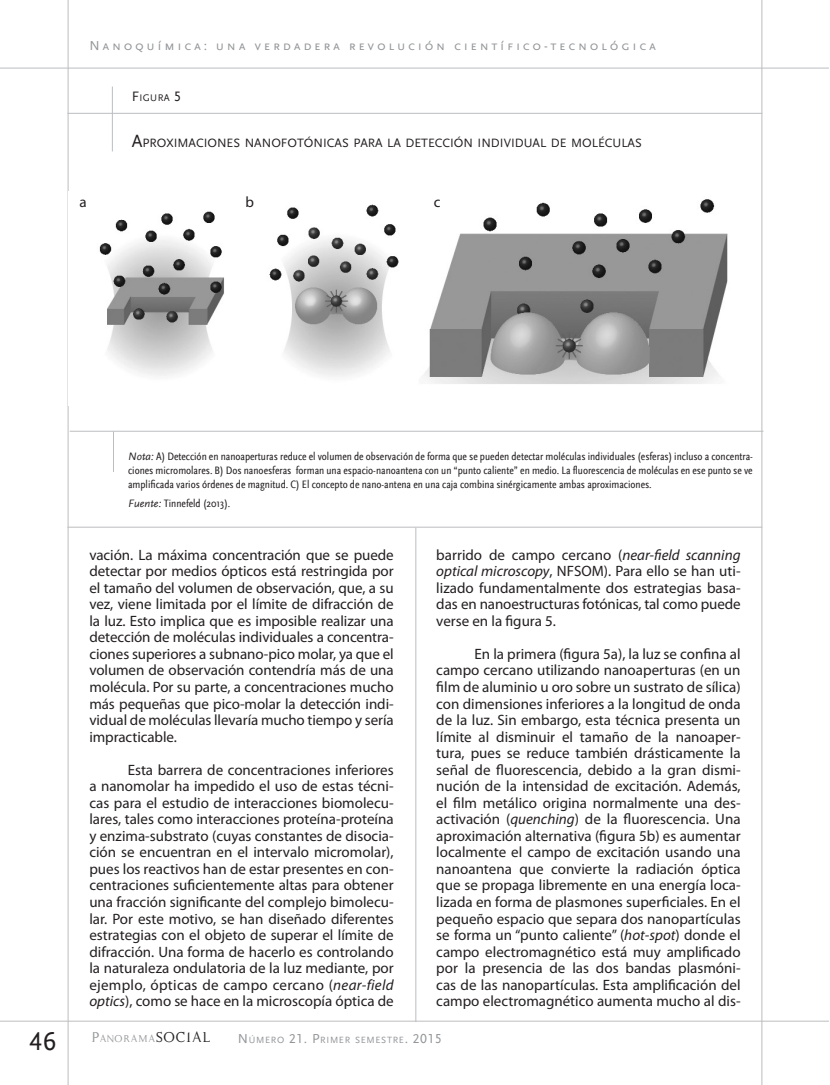
<style>
.page{position:relative;width:830px;height:1085px;background:#fff}
.page>*{position:absolute;margin:0;border:0;box-sizing:border-box;transform-origin:0 0}
.t1{font:27px "Scala Sans Caps";color:#231f20}
._06-Texto_General{font:15px/16.5px "Myriad Pro";color:#231f20;text-align:justify}
.t2{font:13.5px "Scala Sans Caps";letter-spacing:.2em;color:#939598}
._017-Grafico__titulo{font:12.6px "Scala Sans Caps";color:#231f20}
.t3{font:11.55px "Kopy Katt Kut";letter-spacing:.07em;color:#939598}
._018-Grafico__fuente{font:condensed 11.25px/14.2px "Scala Sans";color:#231f20;text-align:justify}
._016-Grafico__palabr{font:10.05px "Scala Sans Caps";letter-spacing:.035em;color:#231f20}
.t4{font:9.45px "Scala Sans Caps";letter-spacing:.07em;color:#939598}
.s1{font-size:14.25px}
.s2{font-size:18px}
.s3{font-style:italic;font-stretch:normal}
.s4{font-style:italic}
.s5{font-size:16.5px}
.s6{font-size:16.5px;color:#231f20}
.s7{font-size:13.5px}
</style>
<div class="page">
<hr style="left:68px;top:0;width:1px;height:1084px;background:#bcbdc0">
<hr style="left:0;top:68px;width:828px;height:1px;background:#bcbdc0">
<hr style="left:761px;top:0;width:1px;height:1084px;background:#bcbdc0">
<hr style="left:0;top:1020px;width:828px;height:1px;background:#bcbdc0">
<hr style="left:415px;top:527px;width:1px;height:494px;background:#bcbdc0">
<hr style="left:67px;top:113px;width:695px;height:1px;background:#bcbdc0">
<hr style="left:112px;top:86px;width:1px;height:65px;background:#bcbdc0">
<img style="left:68px;top:191px;width:660px;height:214px">
<hr style="left:67px;top:526px;width:695px;height:1px;background:#bcbdc0">
<hr style="left:113px;top:431px;width:1px;height:41px;background:#bcbdc0">
<hr style="left:70px;top:431px;width:693px;height:1px;background:#bcbdc0">
<div style="left:80px;top:196px;width:14px;height:20px;background:#fff"></div>
<div style="left:245px;top:196px;width:15px;height:20px;background:#fff"></div>
<div style="left:433px;top:196px;width:15px;height:20px;background:#fff"></div>
<p class="t2" style="left:89px;top:38px;width:568px">Nanoquímica: una verdadera revolución científico-tecnológica</p>
<p class="_016-Grafico__palabr" style="left:132px;top:92px;width:51px"><span class="s1">F</span>IGURA <span class="s1">5</span></p>
<p class="_017-Grafico__titulo" style="left:132px;top:136px;width:511px"><span class="s2">A</span>PROXIMACIONES NANOFOTÓNICAS PARA LA DETECCIÓN INDIVIDUAL DE MOLÉCULAS</p>
<p class="_06-Texto_General" style="left:80px;top:193px;width:9px">a</p>
<p class="_06-Texto_General" style="left:245px;top:193px;width:10px">b</p>
<p class="_06-Texto_General" style="left:433px;top:193px;width:8px">c</p>
<h1 class="t1" style="left:29px;top:1026px;width:28px">46</h1>
<p class="_018-Grafico__fuente" style="left:128px;top:449px;width:625px"><span class="s3">Nota:</span> A) Detección en nanoaperturas reduce el volumen de observación de forma que se pueden detectar moléculas individuales (esferas) incluso a concentra&shy;ciones micromolares. B) Dos nanoesferas forman una espacio-nanoantena con un “punto caliente” en medio. La fluorescencia de moléculas en ese punto se ve amplificada varios órdenes de magnitud. C) El concepto de nano-antena en una caja combina sinérgicamente ambas aproximaciones.</p>
<p class="_018-Grafico__fuente" style="left:128px;top:496px;width:104px"><span class="s3">Fuente:</span> Tinnefeld (2013).</p>
<p class="_06-Texto_General" style="left:89px;top:546px;width:306px">vación. La máxima concentración que se puede detectar por medios ópticos está restringida por el tamaño del volumen de observación, que, a su vez, viene limitada por el límite de difracción de la luz. Esto implica que es imposible realizar una detección de moléculas individuales a concentra&shy;ciones superiores a subnano-pico molar, ya que el volumen de observación contendría más de una molécula. Por su parte, a concentraciones mucho más pequeñas que pico-molar la detección indi&shy;vidual de moléculas llevaría mucho tiempo y sería impracticable.</p>
<p class="_06-Texto_General" style="left:89px;top:761px;width:306px;text-indent:38px">Esta barrera de concentraciones inferiores a nanomolar ha impedido el uso de estas técni&shy;cas para el estudio de interacciones biomolecu&shy;lares, tales como interacciones proteína-proteína y enzima-substrato (cuyas constantes de disocia&shy;ción se encuentran en el intervalo micromolar), pues los reactivos han de estar presentes en con&shy;centraciones suficientemente altas para obtener una fracción significante del complejo bimolecu&shy;lar. Por este motivo, se han diseñado diferentes estrategias con el objeto de superar el límite de difracción. Una forma de hacerlo es controlando la naturaleza ondulatoria de la luz mediante, por ejemplo, ópticas de campo cercano (<span class="s4">near-field optics</span>), como se hace en la microscopía óptica de</p>
<p class="_06-Texto_General" style="left:436px;top:546px;width:306px">barrido de campo cercano (<span class="s4">near-field scanning optical microscopy</span>, NFSOM). Para ello se han uti&shy;lizado fundamentalmente dos estrategias basa&shy;das en nanoestructuras fotónicas, tal como puede verse en la figura 5.</p>
<p class="_06-Texto_General" style="left:436px;top:645px;width:306px;text-indent:38px">En la primera (figura 5a), la luz se confina al campo cercano utilizando nanoaperturas (en un film de aluminio u oro sobre un sustrato de sílica) con dimensiones inferiores a la longitud de onda de la luz. Sin embargo, esta técnica presenta un límite al disminuir el tamaño de la nanoaper&shy;tura, pues se reduce también drásticamente la señal de fluorescencia, debido a la gran dismi&shy;nución de la intensidad de excitación. Además, el film metálico origina normalmente una des&shy;activación (<span class="s4">quenching</span>) de la fluorescencia. Una aproximación alternativa (figura 5b) es aumentar localmente el campo de excitación usando una nanoantena que convierte la radiación óptica que se propaga libremente en una energía loca&shy;lizada en forma de plasmones superficiales. En el pequeño espacio que separa dos nanopartículas se forma un “punto caliente” (<span class="s4">hot-spot</span>) donde el campo electromagnético está muy amplificado por la presencia de las dos bandas plasmóni&shy;cas de las nanopartículas. Esta amplificación del campo electromagnético aumenta mucho al dis-</p>
<p class="t3" style="left:91px;top:1030px;width:120px"><span class="s5">P</span>ANORAMA<span class="s6">SOCIAL</span></p>
<p class="t4" style="left:238px;top:1034px;width:205px"><span class="s7">N</span>ÚMERO <span class="s7">21. P</span>RIMER SEMESTRE<span class="s7">. 2015</span></p>
</div>
